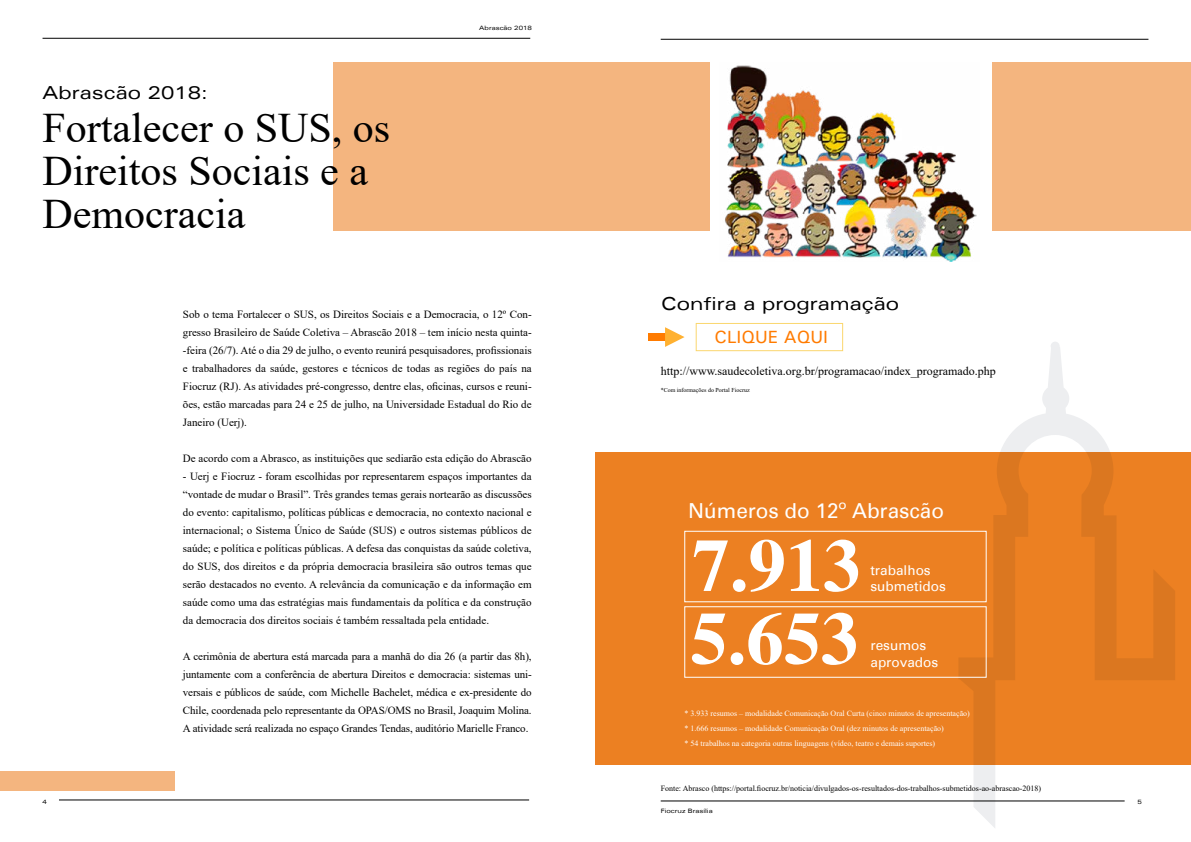
<style>
.page{position:relative;width:1191px;height:842px;background:#fff}
.page>*{position:absolute;margin:0;border:0;box-sizing:border-box;transform-origin:0 0}
.t1{font:700 74.7px "Times";color:#fff}
.t2{font:42px/43px "Times New Roman";color:#000}
.t3{font:20.7px "Univers";color:#fff}
.t4{font:expanded 18px "Univers";color:#000}
.t5{font:500 17.7px "Univers";color:#ff7b00}
.t6{font:13.6px/16.3px "Univers";color:#fff}
.t7{font:12px "Times New Roman";color:#000}
.t8{font:11px/18px "Times New Roman";color:#000;text-align:justify}
.t9{font:8px/15px "Times New Roman";color:#fff}
.t10{font:8px "Times New Roman";color:#000}
.t11{font:6px "Times New Roman";color:#000}
.t12{font:expanded 6px "Univers";color:#000}
</style>
<div class="page">
<svg style="left:958px;top:342px;width:217px;height:486px"></svg>
<hr style="left:43px;top:38px;width:487px;height:1px;background:#000">
<hr style="left:59px;top:799px;width:470px;height:1px;background:#000">
<hr style="left:660px;top:39px;width:488px;height:1px;background:#000">
<hr style="left:660px;top:800px;width:464px;height:1px;background:#000">
<div style="left:333px;top:62px;width:377px;height:168px;background:#f4b57f"></div>
<div style="left:595px;top:453px;width:596px;height:312px;background:#ec8022"></div>
<div style="left:992px;top:62px;width:199px;height:168px;background:#f4b57f"></div>
<div style="left:0;top:772px;width:175px;height:19px;background:#f4b57f"></div>
<img style="left:725px;top:65px;width:252px;height:196px">
<div style="left:648px;top:333px;width:20px;height:8px;background:#ff7b00"></div>
<svg style="left:665px;top:327px;width:19px;height:20px"></svg>
<svg style="left:684px;top:531px;width:302px;height:147px"></svg>
<h3 class="t4" style="left:43px;top:82px;width:167px">Abrascão 2018:</h3>
<h2 class="t2" style="left:43px;top:105px;width:349px">Fortalecer o SUS, os<br>Direitos Sociais e a<br>Democracia</h2>
<p class="t12" style="left:479px;top:24px;width:54px">Abrascão 2018</p>
<p class="t8" style="left:183px;top:305px;width:350px">Sob o tema Fortalecer o SUS, os Direitos Sociais e a Democracia, o 12º Con&shy;gresso Brasileiro de Saúde Coletiva – Abrascão 2018 – tem início nesta quinta--feira (26/7). Até o dia 29 de julho, o evento reunirá pesquisadores, profissionais e trabalhadores da saúde, gestores e técnicos de todas as regiões do país na Fiocruz (RJ). As atividades pré-congresso, dentre elas, oficinas, cursos e reuni&shy;ões, estão marcadas para 24 e 25 de julho, na Universidade Estadual do Rio de Janeiro (Uerj).</p>
<p class="t8" style="left:183px;top:449px;width:350px">De acordo com a Abrasco, as instituições que sediarão esta edição do Abrascão</p>
<p class="t8" style="left:183px;top:467px;width:350px">- Uerj e Fiocruz - foram escolhidas por representarem espaços importantes da “vontade de mudar o Brasil”. Três grandes temas gerais nortearão as discussões do evento: capitalismo, políticas públicas e democracia, no contexto nacional e internacional; o Sistema Único de Saúde (SUS) e outros sistemas públicos de saúde; e política e políticas públicas. A defesa das conquistas da saúde coletiva, do SUS, dos direitos e da própria democracia brasileira são outros temas que serão destacados no evento. A relevância da comunicação e da informação em saúde como uma das estratégias mais fundamentais da política e da construção da democracia dos direitos sociais é também ressaltada pela entidade.</p>
<p class="t8" style="left:183px;top:647px;width:350px">A cerimônia de abertura está marcada para a manhã do dia 26 (a partir das 8h), juntamente com a conferência de abertura Direitos e democracia: sistemas uni&shy;versais e públicos de saúde, com Michelle Bachelet, médica e ex-presidente do Chile, coordenada pelo representante da OPAS/OMS no Brasil, Joaquim Molina.<br>A atividade será realizada no espaço Grandes Tendas, auditório Marielle Franco.</p>
<h3 class="t4" style="left:660px;top:293px;width:240px">Confira a programação</h3>
<h3 class="t5" style="left:714px;top:326px;width:115px">CLIQUE AQUI</h3>
<p class="t7" style="left:660px;top:363px;width:336px">http://www.saudecoletiva.org.br/programacao/index_programado.php</p>
<p class="t11" style="left:660px;top:386px;width:90px">*Com informações do Portal Fiocruz</p>
<h3 class="t3" style="left:688px;top:498px;width:257px">Números do 12º Abrascão</h3>
<h1 class="t1" style="left:692px;top:522px;width:170px">7.913</h1>
<h1 class="t1" style="left:690px;top:595px;width:170px">5.653</h1>
<p class="t6" style="left:870px;top:562px;width:77px">trabalhos submetidos</p>
<p class="t6" style="left:870px;top:638px;width:69px">resumos aprovados</p>
<p class="t9" style="left:684px;top:705px;width:287px">* 3.933 resumos – modalidade Comunicação Oral Curta (cinco minutos de apresentação) * 1.666 resumos – modalidade Comunicação Oral (dez minutos de apresentação)<br>* 54 trabalhos na categoria outras linguagens (vídeo, teatro e demais suportes)</p>
<p class="t10" style="left:660px;top:783px;width:382px">Fonte: Abrasco (https://portal.fiocruz.br/noticia/divulgados-os-resultados-dos-trabalhos-submetidos-ao-abrascao-2018)</p>
<p class="t12" style="left:43px;top:798px;width:6px">4</p>
<p class="t12" style="left:1137px;top:798px;width:6px">5</p>
<p class="t12" style="left:660px;top:808px;width:53px">Fiocruz Brasília</p>
</div>
